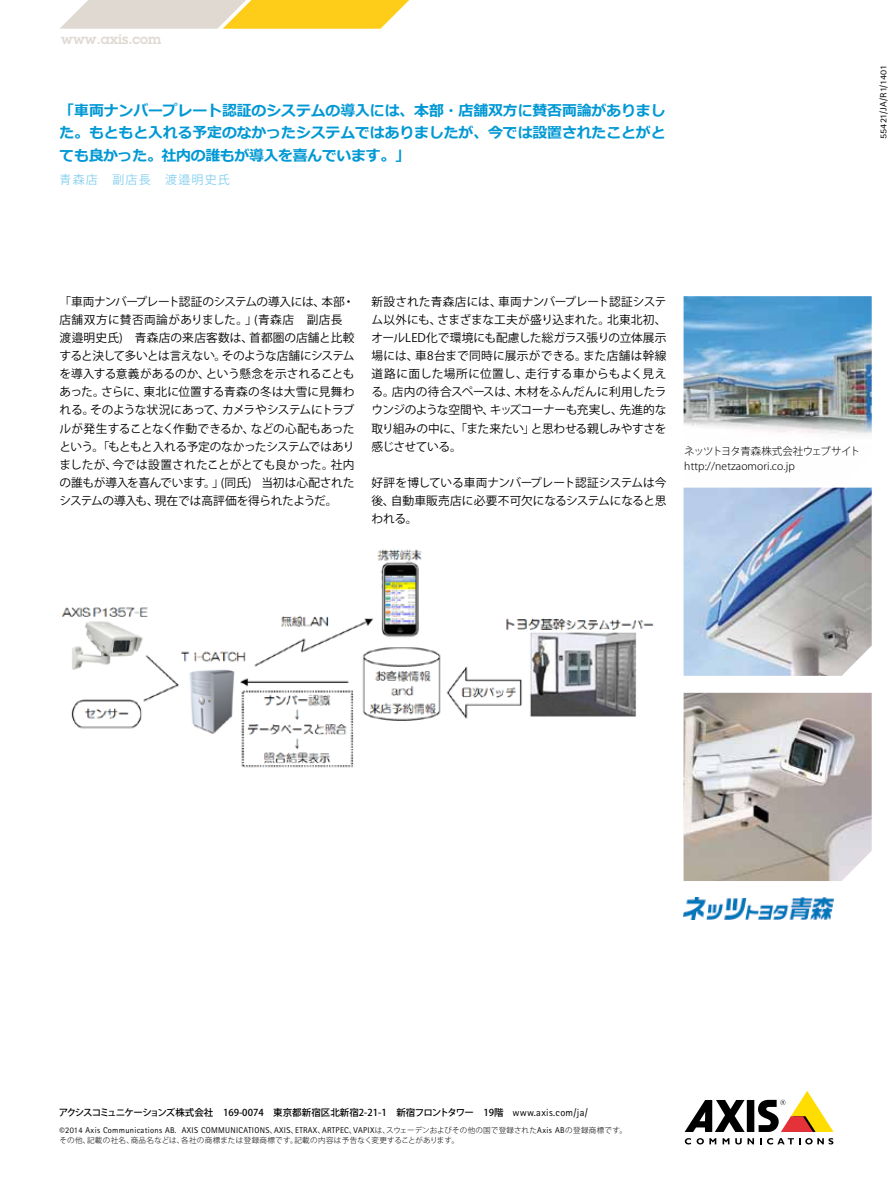
<style>
.page{position:relative;width:893px;height:1191px;background:#fff}
.page>*{position:absolute;margin:0;border:0;box-sizing:border-box;transform-origin:0 0}
.t1{font:700 14.85px/22.8px "Meiryo";letter-spacing:-.005em;color:#0098d4;text-align:justify}
.t2{font:600 13.5px "Lubalin Graph ECG";color:#dfd9d1}
.t3{font:12px "Koz Go Pro";letter-spacing:.1em;color:#87d0f0}
.t4{font:11.7px/18.1px "Koz Go Pro";letter-spacing:-.025em;color:#000;text-align:justify}
.t5{font:300 10.5px/15px "Koz Go Pro";color:#000}
.t6{font:500 9.45px "Koz Go Pro";letter-spacing:-.005em;color:#000}
.t7{font:9px "Rotis Sans Serif Pro";letter-spacing:.005em;color:#000;scale:1.12 1}
.t8{font:8.4px "Rotis Sans Serif Pro";letter-spacing:.035em;color:#000}
.t9{font:300 7.5px "Koz Go Pro";letter-spacing:.045em;color:#000}
.s1{font-family:"Rotis Sans Serif Pro";font-weight:400;font-size:10.35px}
.s2{font-size:10.65px}
.s3{font-family:"Koz Go Pro";font-weight:300}
.s4{font-family:"Koz Go Pro";font-weight:300;font-size:7.5px}
</style>
<div class="page">
<div style="left:747px;top:1100px;width:7px;height:32px;background:#000"></div>
<svg style="left:685px;top:1100px;width:60px;height:32px"></svg>
<svg style="left:758px;top:1091px;width:75px;height:41px"></svg>
<svg style="left:685px;top:1138px;width:6px;height:6px"></svg>
<svg style="left:697px;top:1138px;width:19px;height:6px"></svg>
<svg style="left:723px;top:1138px;width:6px;height:6px"></svg>
<svg style="left:735px;top:1138px;width:19px;height:6px"></svg>
<svg style="left:760px;top:1138px;width:73px;height:6px"></svg>
<img style="left:684px;top:296px;width:188px;height:139px">
<img style="left:684px;top:487px;width:188px;height:189px">
<img style="left:684px;top:898px;width:149px;height:21px">
<svg style="left:60px;top:0;width:349px;height:29px;background:#f0d783"></svg>
<img style="left:684px;top:693px;width:188px;height:188px">
<img style="left:61px;top:549px;width:593px;height:219px">
<p class="t2" style="left:61px;top:30px;width:102px">www.axis.com</p>
<p class="t1" style="left:60px;top:100px;width:607px">「車両ナンバープレート認証のシステムの導入には、本部・店舗双方に賛否両論がありました。もともと入れる予定のなかったシステムではありましたが、今では設置されたことがとても良かった。社内の誰もが導入を喜んでいます。」</p>
<p class="t3" style="left:60px;top:172px;width:172px">青森店　副店長　渡邉明史氏</p>
<p class="t7" style="left:878px;top:139px;width:68px;rotate:-90deg">55421/JA/R1/1401</p>
<p class="t4" style="left:60px;top:292px;width:296px">「車両ナンバープレート認証のシステムの導入には、本部・店舗双方に賛否両論がありました。」(青森店　副店長　渡邉明史氏)　青森店の来店客数は、首都圏の店舗と比較すると決して多いとは言えない。そのような店舗にシステムを導入する意義があるのか、という懸念を示されることもあった。さらに、東北に位置する青森の冬は大雪に見舞われる。そのような状況にあって、カメラやシステムにトラブルが発生することなく作動できるか、などの心配もあったという。「もともと入れる予定のなかったシステムではありましたが、今では設置されたことがとても良かった。社内の誰もが導入を喜んでいます。」(同氏) 当初は心配されたシステムの導入も、現在では高評価を得られたようだ。</p>
<p class="t4" style="left:372px;top:292px;width:296px">新設された青森店には、車両ナンバープレート認証システム以外にも、さまざまな工夫が盛り込まれた。北東北初、オールLED化で環境にも配慮した総ガラス張りの立体展示場には、車8台まで同時に展示ができる。また店舗は幹線道路に面した場所に位置し、走行する車からもよく見える。店内の待合スペースは、木材をふんだんに利用したラウンジのような空間や、キッズコーナーも充実し、先進的な取り組みの中に、「また来たい」と思わせる親しみやすさを感じさせている。</p>
<p class="t4" style="left:372px;top:474px;width:297px">好評を博している車両ナンバープレート認証システムは今後、自動車販売店に必要不可欠になるシステムになると思われる。</p>
<p class="t5" style="left:684px;top:443px;width:177px">ネッツトヨタ青森株式会社ウェブサイトhttp://netzaomori.co.jp</p>
<p class="t6" style="left:59px;top:1106px;width:530px">アクシスコミュニケーションズ株式会社　169-0074　東京都新宿区北新宿2-21-1　新宿フロントタワー　19階 <span class="s1">www.axis.com/ja/</span></p>
<p class="t8" style="left:60px;top:1125px;width:569px"><span class="s2">©</span>2014 Axis Communications AB. AXIS COMMUNICATIONS<span class="s3">、</span>AXIS<span class="s3">、</span>ETRAX<span class="s3">、</span>ARTPEC<span class="s3">、</span>VAPIX<span class="s4">は、スウェーデンおよびその他の国で登録された</span>Axis AB<span class="s4">の登録商標です。</span></p>
<p class="t9" style="left:59px;top:1135px;width:401px">その他、記載の社名、商品名などは、各社の商標または登録商標です。記載の内容は予告なく変更することがあります。</p>
</div>
